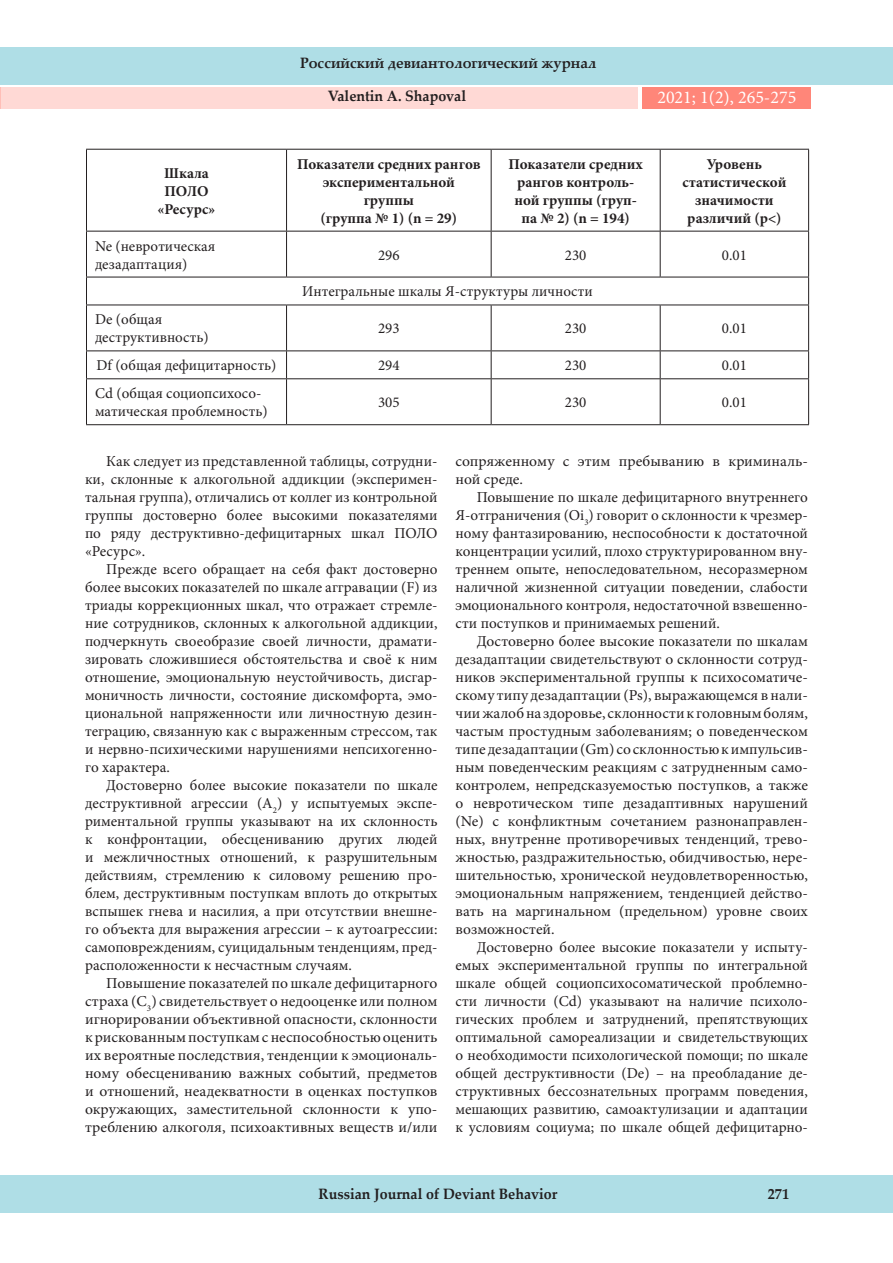
<style>
.page{position:relative;width:893px;height:1263px;background:#fff}
.page>*{position:absolute;margin:0;border:0;box-sizing:border-box;transform-origin:0 0}
.t1{font:18px "Minion Pro";color:#fff}
.Текст_статьи{font:15.15px/18px "Minion Pro";color:#231f20;text-align:justify}
.Таблица{font:15px/18px "Minion Pro";color:#231f20}
.Таблица-2{font:700 15px/18px "Minion Pro";color:#231f20;text-align:center}
.t2{font:700 15px "Palatino Linotype";color:#231f20;scale:.95 1}
</style>
<div class="page">
<div style="left:0;top:48px;width:893px;height:37px;background:#afdee6"></div>
<div style="left:0;top:1175px;width:893px;height:38px;background:#afdee6"></div>
<hr style="left:86px;top:149px;width:201px;height:1px;background:#231f20">
<hr style="left:287px;top:149px;width:204px;height:1px;background:#231f20">
<hr style="left:491px;top:149px;width:169px;height:1px;background:#231f20">
<hr style="left:660px;top:149px;width:149px;height:1px;background:#231f20">
<hr style="left:86px;top:231px;width:201px;height:1px;background:#231f20">
<hr style="left:287px;top:231px;width:204px;height:1px;background:#231f20">
<hr style="left:491px;top:231px;width:169px;height:1px;background:#231f20">
<hr style="left:660px;top:231px;width:149px;height:1px;background:#231f20">
<hr style="left:86px;top:277px;width:201px;height:1px;background:#231f20">
<hr style="left:287px;top:277px;width:204px;height:1px;background:#231f20">
<hr style="left:491px;top:277px;width:169px;height:1px;background:#231f20">
<hr style="left:660px;top:277px;width:149px;height:1px;background:#231f20">
<hr style="left:86px;top:305px;width:201px;height:1px;background:#231f20">
<hr style="left:287px;top:305px;width:204px;height:1px;background:#231f20">
<hr style="left:491px;top:305px;width:169px;height:1px;background:#231f20">
<hr style="left:660px;top:305px;width:149px;height:1px;background:#231f20">
<hr style="left:86px;top:350px;width:201px;height:1px;background:#231f20">
<hr style="left:287px;top:350px;width:204px;height:1px;background:#231f20">
<hr style="left:491px;top:350px;width:169px;height:1px;background:#231f20">
<hr style="left:660px;top:350px;width:149px;height:1px;background:#231f20">
<hr style="left:86px;top:378px;width:201px;height:1px;background:#231f20">
<hr style="left:287px;top:378px;width:204px;height:1px;background:#231f20">
<hr style="left:491px;top:378px;width:169px;height:1px;background:#231f20">
<hr style="left:660px;top:378px;width:149px;height:1px;background:#231f20">
<hr style="left:86px;top:424px;width:201px;height:1px;background:#231f20">
<hr style="left:287px;top:424px;width:204px;height:1px;background:#231f20">
<hr style="left:491px;top:424px;width:169px;height:1px;background:#231f20">
<hr style="left:660px;top:424px;width:149px;height:1px;background:#231f20">
<hr style="left:86px;top:150px;width:1px;height:81px;background:#231f20">
<hr style="left:86px;top:231px;width:1px;height:46px;background:#231f20">
<svg style="left:86px;top:277px;width:1px;height:28px"></svg>
<hr style="left:86px;top:305px;width:1px;height:45px;background:#231f20">
<svg style="left:86px;top:351px;width:1px;height:27px"></svg>
<hr style="left:86px;top:379px;width:1px;height:45px;background:#231f20">
<hr style="left:286px;top:150px;width:1px;height:81px;background:#231f20">
<hr style="left:491px;top:150px;width:1px;height:81px;background:#231f20">
<hr style="left:660px;top:150px;width:1px;height:81px;background:#231f20">
<hr style="left:808px;top:150px;width:1px;height:81px;background:#231f20">
<hr style="left:286px;top:231px;width:1px;height:46px;background:#231f20">
<hr style="left:491px;top:231px;width:1px;height:46px;background:#231f20">
<hr style="left:660px;top:231px;width:1px;height:46px;background:#231f20">
<hr style="left:808px;top:231px;width:1px;height:46px;background:#231f20">
<svg style="left:808px;top:277px;width:1px;height:28px"></svg>
<hr style="left:286px;top:305px;width:1px;height:45px;background:#231f20">
<hr style="left:491px;top:305px;width:1px;height:45px;background:#231f20">
<hr style="left:660px;top:305px;width:1px;height:45px;background:#231f20">
<hr style="left:808px;top:305px;width:1px;height:45px;background:#231f20">
<svg style="left:286px;top:351px;width:1px;height:27px"></svg>
<svg style="left:491px;top:351px;width:1px;height:27px"></svg>
<svg style="left:660px;top:351px;width:1px;height:27px"></svg>
<svg style="left:808px;top:351px;width:1px;height:27px"></svg>
<hr style="left:286px;top:379px;width:1px;height:45px;background:#231f20">
<hr style="left:491px;top:379px;width:1px;height:45px;background:#231f20">
<hr style="left:660px;top:379px;width:1px;height:45px;background:#231f20">
<hr style="left:808px;top:379px;width:1px;height:45px;background:#231f20">
<svg style="left:0;top:87px;width:1px;height:22px"></svg>
<div style="left:1px;top:87px;width:637px;height:22px;background:#ffd9d5"></div>
<div style="left:642px;top:87px;width:169px;height:22px;background:#ff8679"></div>
<p class="t2" style="left:300px;top:53px;width:313px">Российский девиантологический журнал</p>
<p class="Таблица-2" style="left:164px;top:164px;width:46px">Шкала</p>
<p class="Таблица-2" style="left:165px;top:182px;width:45px">ПОЛО</p>
<p class="Таблица-2" style="left:158px;top:200px;width:59px">«Ресурс»</p>
<p class="t2" style="left:328px;top:86px;width:147px">Valentin A. Shapoval</p>
<p class="t1" style="left:657px;top:85px;width:140px">2021; 1(2), 265-275</p>
<p class="Таблица-2" style="left:297px;top:155px;width:185px">Показатели средних рангов экспериментальной</p>
<p class="Таблица-2" style="left:364px;top:191px;width:52px">группы</p>
<p class="Таблица-2" style="left:321px;top:209px;width:138px">(группа № 1) (n = 29)</p>
<p class="Таблица-2" style="left:509px;top:155px;width:136px">Показатели средних</p>
<p class="Таблица-2" style="left:514px;top:173px;width:124px">рангов контроль&shy;ной группы (груп&shy;па № 2) (n = 194)</p>
<p class="Таблица-2" style="left:707px;top:155px;width:57px">Уровень</p>
<p class="Таблица-2" style="left:682px;top:173px;width:106px">статистической значимости различий (p&lt;)</p>
<p class="Таблица" style="left:95px;top:237px;width:122px">Ne (невротическая дезадаптация)</p>
<p class="Таблица" style="left:378px;top:246px;width:23px">296</p>
<p class="Таблица" style="left:565px;top:246px;width:23px">230</p>
<p class="Таблица" style="left:722px;top:246px;width:27px">0.01</p>
<p class="Таблица" style="left:302px;top:283px;width:292px">Интегральные шкалы Я-структуры личности</p>
<p class="Таблица" style="left:95px;top:311px;width:69px">De (общая</p>
<p class="Таблица" style="left:95px;top:329px;width:115px">деструктивность)</p>
<p class="Таблица" style="left:378px;top:320px;width:23px">293</p>
<p class="Таблица" style="left:565px;top:320px;width:23px">230</p>
<p class="Таблица" style="left:722px;top:320px;width:27px">0.01</p>
<p class="Таблица" style="left:97px;top:357px;width:181px">Df (общая дефицитарность)</p>
<p class="Таблица" style="left:378px;top:357px;width:23px">294</p>
<p class="Таблица" style="left:565px;top:357px;width:23px">230</p>
<p class="Таблица" style="left:722px;top:357px;width:27px">0.01</p>
<p class="Таблица" style="left:95px;top:384px;width:174px">Cd (общая социопсихосо&shy;матическая проблемность)</p>
<p class="Таблица" style="left:378px;top:393px;width:23px">305</p>
<p class="Таблица" style="left:565px;top:393px;width:23px">230</p>
<p class="Таблица" style="left:722px;top:393px;width:27px">0.01</p>
<p class="Текст_статьи" style="left:85px;top:452px;width:354px;text-indent:21px">Как следует из представленной таблицы, сотрудни&shy;ки, склонные к алкогольной аддикции (эксперимен&shy;тальная группа), отличались от коллег из контрольной группы достоверно более высокими показателями по ряду деструктивно-дефицитарных шкал ПОЛО «Ресурс».</p>
<p class="Текст_статьи" style="left:85px;top:560px;width:354px;text-indent:21px">Прежде всего обращает на себя факт достоверно более высоких показателей по шкале аггравации (F) из триады коррекционных шкал, что отражает стремле&shy;ние сотрудников, склонных к алкогольной аддикции, подчеркнуть своеобразие своей личности, драмати&shy;зировать сложившиеся обстоятельства и своё к ним отношение, эмоциональную неустойчивость, дисгар&shy;моничность личности, состояние дискомфорта, эмо&shy;циональной напряженности или личностную дезин&shy;теграцию, связанную как с выраженным стрессом, так и нервно-психическими нарушениями непсихогенно&shy;го характера.</p>
<p class="Текст_статьи" style="left:85px;top:776px;width:354px;text-indent:21px">Достоверно более высокие показатели по шкале деструктивной агрессии (А<sub>2</sub>) у испытуемых экспе&shy;риментальной группы указывают на их склонность к конфронтации, обесцениванию других людей и межличностных отношений, к разрушительным действиям, стремлению к силовому решению про&shy;блем, деструктивным поступкам вплоть до открытых вспышек гнева и насилия, а при отсутствии внешне&shy;го объекта для выражения агрессии – к аутоагрессии: самоповреждениям, суицидальным тенденциям, пред&shy;расположенности к несчастным случаям.</p>
<p class="Текст_статьи" style="left:85px;top:974px;width:354px;text-indent:21px">Повышение показателей по шкале дефицитарного страха (С<sub>3</sub>) свидетельствует о недооценке или полном игнорировании объективной опасности, склонности к рискованным поступкам с неспособностью оценить их вероятные последствия, тенденции к эмоциональ&shy;ному обесцениванию важных событий, предметов и отношений, неадекватности в оценках поступков окружающих, заместительной склонности к упо&shy;треблению алкоголя, психоактивных веществ и/или</p>
<p class="Текст_статьи" style="left:455px;top:452px;width:354px">сопряженному с этим пребыванию в криминаль&shy;ной среде.</p>
<p class="Текст_статьи" style="left:455px;top:488px;width:354px;text-indent:21px">Повышение по шкале дефицитарного внутреннего Я-отграничения (Oi<sub>3</sub>) говорит о склонности к чрезмер&shy;ному фантазированию, неспособности к достаточной концентрации усилий, плохо структурированном вну&shy;треннем опыте, непоследовательном, несоразмерном наличной жизненной ситуации поведении, слабости эмоционального контроля, недостаточной взвешенно&shy;сти поступков и принимаемых решений.</p>
<p class="Текст_статьи" style="left:455px;top:632px;width:354px;text-indent:21px">Достоверно более высокие показатели по шкалам дезадаптации свидетельствуют о склонности сотруд&shy;ников экспериментальной группы к психосоматиче&shy;скому типу дезадаптации (Ps), выражающемся в нали&shy;чии жалоб на здоровье, склонности к головным болям, частым простудным заболеваниям; о поведенческом типе дезадаптации (Gm) со склонностью к импульсив&shy;ным поведенческим реакциям с затрудненным само&shy;контролем, непредсказуемостью поступков, а также о невротическом типе дезадаптивных нарушений (Ne) с конфликтным сочетанием разнонаправлен&shy;ных, внутренне противоречивых тенденций, трево&shy;жностью, раздражительностью, обидчивостью, нере&shy;шительностью, хронической неудовлетворенностью, эмоциональным напряжением, тенденцией действо&shy;вать на маргинальном (предельном) уровне своих возможностей.</p>
<p class="Текст_статьи" style="left:455px;top:938px;width:354px;text-indent:21px">Достоверно более высокие показатели у испыту&shy;емых экспериментальной группы по интегральной шкале общей социопсихосоматической проблемно&shy;сти личности (Cd) указывают на наличие психоло&shy;гических проблем и затруднений, препятствующих оптимальной самореализации и свидетельствующих о необходимости психологической помощи; по шкале общей деструктивности (De) – на преобладание де&shy;структивных бессознательных программ поведения, мешающих развитию, самоактулизации и адаптации к условиям социума; по шкале общей дефицитарно-</p>
<p class="t2" style="left:318px;top:1183px;width:253px">Russian Journal of Deviant Behavior</p>
<p class="t2" style="left:768px;top:1183px;width:24px">271</p>
</div>
